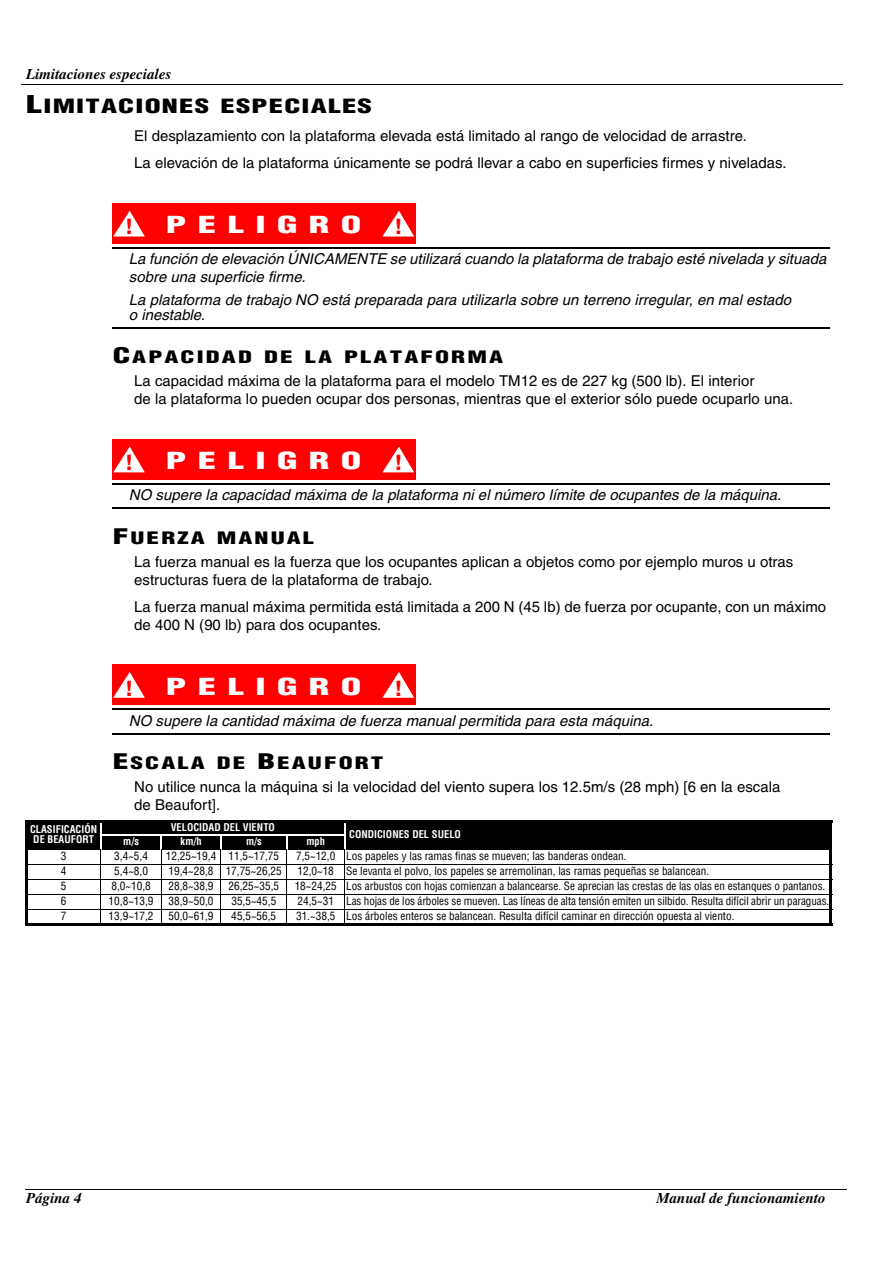
<style>
.page{position:relative;width:893px;height:1263px;background:#fff}
.page>*{position:absolute;margin:0;border:0;box-sizing:border-box;transform-origin:0 0}
.t1{font:900 condensed 22.95px "Helvetica";letter-spacing:.31em;color:#fff;scale:1.6 1}
.t2{font:900 condensed 20.4px "Helvetica";color:#f00}
.t3{font:900 condensed 19.2px "Helvetica";letter-spacing:.04em;color:#000;scale:1.5 1}
.t4{font:900 condensed 16.8px "Helvetica";letter-spacing:.085em;color:#000;scale:1.5 1}
.t5{font:15px/18px "Helvetica";letter-spacing:.005em;color:#000}
.t6{font:italic 15px/18px "Helvetica";color:#000}
.t7{font:italic 700 15px "Times";color:#000}
.t8{font:condensed 11.25px "Helvetica";letter-spacing:-.005em;color:#000}
.t9{font:700 condensed 10.5px/10.5px "Helvetica";color:#fff}
.s1{font-size:24px}
.s2{font-size:21px}
</style>
<div class="page">
<hr style="left:22px;top:84px;width:821px;height:1px;background:#000">
<hr style="left:25px;top:1189px;width:821px;height:1px;background:#000">
<div style="left:113px;top:203px;width:302px;height:41px;background:#f00"></div>
<hr style="left:415px;top:203px;width:1px;height:41px;background:#f00">
<svg style="left:113px;top:211px;width:32px;height:26px"></svg>
<svg style="left:382px;top:211px;width:32px;height:26px"></svg>
<hr style="left:113px;top:247px;width:717px;height:2px;background:#000">
<hr style="left:113px;top:327px;width:717px;height:2px;background:#000">
<div style="left:113px;top:439px;width:302px;height:40px;background:#f00"></div>
<hr style="left:415px;top:439px;width:1px;height:41px;background:#f00">
<hr style="left:113px;top:479px;width:302px;height:1px;background:#f00">
<svg style="left:113px;top:447px;width:32px;height:25px"></svg>
<svg style="left:382px;top:447px;width:32px;height:25px"></svg>
<hr style="left:113px;top:483px;width:717px;height:1px;background:#000">
<hr style="left:113px;top:508px;width:717px;height:1px;background:#000">
<div style="left:113px;top:665px;width:302px;height:40px;background:#f00"></div>
<hr style="left:415px;top:665px;width:1px;height:40px;background:#f00">
<hr style="left:113px;top:705px;width:302px;height:1px;background:#f00">
<svg style="left:113px;top:672px;width:32px;height:26px"></svg>
<svg style="left:382px;top:672px;width:32px;height:26px"></svg>
<hr style="left:113px;top:708px;width:717px;height:2px;background:#000">
<hr style="left:113px;top:733px;width:717px;height:2px;background:#000">
<div style="left:26px;top:821px;width:75px;height:29px;background:#000"></div>
<div style="left:101px;top:821px;width:244px;height:14px;background:#000"></div>
<div style="left:345px;top:821px;width:486px;height:29px;background:#000"></div>
<div style="left:101px;top:835px;width:60px;height:15px;background:#000"></div>
<div style="left:161px;top:835px;width:60px;height:15px;background:#000"></div>
<div style="left:221px;top:835px;width:66px;height:15px;background:#000"></div>
<div style="left:287px;top:835px;width:58px;height:15px;background:#000"></div>
<hr style="left:25px;top:823px;width:3px;height:100px;background:#000">
<hr style="left:100px;top:820px;width:2px;height:30px;background:#fff">
<hr style="left:101px;top:850px;width:1px;height:76px;background:#000">
<svg style="left:161px;top:836px;width:1px;height:13px"></svg>
<hr style="left:161px;top:850px;width:1px;height:76px;background:#000">
<svg style="left:220px;top:836px;width:2px;height:14px"></svg>
<hr style="left:220px;top:850px;width:1px;height:76px;background:#000">
<svg style="left:286px;top:836px;width:2px;height:14px"></svg>
<hr style="left:286px;top:850px;width:1px;height:76px;background:#000">
<hr style="left:344px;top:820px;width:2px;height:30px;background:#fff">
<hr style="left:344px;top:850px;width:1px;height:76px;background:#000">
<hr style="left:829px;top:823px;width:3px;height:100px;background:#000">
<hr style="left:25px;top:820px;width:807px;height:3px;background:#000">
<hr style="left:100px;top:835px;width:245px;height:1px;background:#fff">
<hr style="left:25px;top:864px;width:807px;height:1px;background:#000">
<hr style="left:25px;top:879px;width:807px;height:1px;background:#000">
<hr style="left:25px;top:894px;width:807px;height:1px;background:#000">
<hr style="left:25px;top:909px;width:807px;height:1px;background:#000">
<hr style="left:25px;top:923px;width:807px;height:3px;background:#000">
<p class="t7" style="left:26px;top:68px;width:147px">Limitaciones especiales</p>
<p class="t3" style="left:26px;top:98px;width:232px"><span class="s1">L</span>IMITACIONES ESPECIALES</p>
<p class="t5" style="left:134px;top:124px;width:654px;line-height:27px">El desplazamiento con la plataforma elevada está limitado al rango de velocidad de arrastre.<br>La elevación de la plataforma únicamente se podrá llevar a cabo en superficies firmes y niveladas.</p>
<h2 class="t2" style="left:126px;top:219px;width:8px">!</h2>
<h1 class="t1" style="left:166px;top:216px;width:124px">PELIGRO</h1>
<h2 class="t2" style="left:395px;top:219px;width:8px">!</h2>
<p class="t6" style="left:129px;top:251px;width:699px">La función de elevación ÚNICAMENTE se utilizará cuando la plataforma de trabajo esté nivelada y situada sobre una superficie firme.</p>
<p class="t6" style="left:129px;top:293px;width:664px;line-height:15px">La plataforma de trabajo NO está preparada para utilizarla sobre un terreno irregular, en mal estado o inestable.</p>
<p class="t4" style="left:113px;top:351px;width:262px"><span class="s2">C</span>APACIDAD DE LA PLATAFORMA</p>
<p class="t5" style="left:134px;top:373px;width:660px">La capacidad máxima de la plataforma para el modelo TM12 es de 227 kg (500 lb). El interior<br>de la plataforma lo pueden ocupar dos personas, mientras que el exterior sólo puede ocuparlo una.</p>
<h2 class="t2" style="left:126px;top:455px;width:8px">!</h2>
<h1 class="t1" style="left:166px;top:452px;width:124px">PELIGRO</h1>
<h2 class="t2" style="left:395px;top:455px;width:8px">!</h2>
<p class="t6" style="left:129px;top:487px;width:654px">NO supere la capacidad máxima de la plataforma ni el número límite de ocupantes de la máquina.</p>
<p class="t4" style="left:113px;top:531px;width:136px"><span class="s2">F</span>UERZA MANUAL</p>
<p class="t5" style="left:134px;top:554px;width:660px">La fuerza manual es la fuerza que los ocupantes aplican a objetos como por ejemplo muros u otras estructuras fuera de la plataforma de trabajo.</p>
<p class="t5" style="left:134px;top:599px;width:693px">La fuerza manual máxima permitida está limitada a 200 N (45 lb) de fuerza por ocupante, con un máximo de 400 N (90 lb) para dos ocupantes.</p>
<h2 class="t2" style="left:126px;top:680px;width:8px">!</h2>
<h1 class="t1" style="left:166px;top:677px;width:124px">PELIGRO</h1>
<h2 class="t2" style="left:395px;top:680px;width:8px">!</h2>
<p class="t6" style="left:129px;top:713px;width:526px">NO supere la cantidad máxima de fuerza manual permitida para esta máquina.</p>
<p class="t4" style="left:113px;top:756px;width:182px"><span class="s2">E</span>SCALA DE <span class="s2">B</span>EAUFORT</p>
<p class="t5" style="left:134px;top:779px;width:647px">No utilice nunca la máquina si la velocidad del viento supera los 12.5m/s (28 mph) [6 en la escala de Beaufort].</p>
<p class="t9" style="left:30px;top:825px;width:68px">CLASIFICACIÓN<br>DE BEAUFORT</p>
<p class="t9" style="left:171px;top:823px;width:106px">VELOCIDAD DEL VIENTO</p>
<p class="t9" style="left:123px;top:837px;width:17px">m/s</p>
<p class="t9" style="left:181px;top:837px;width:22px">km/h</p>
<p class="t9" style="left:246px;top:837px;width:17px">m/s</p>
<p class="t9" style="left:306px;top:837px;width:20px">mph</p>
<p class="t9" style="left:349px;top:830px;width:113px">CONDICIONES DEL SUELO</p>
<p class="t8" style="left:61px;top:852px;width:7px">3</p>
<p class="t8" style="left:114px;top:852px;width:35px">3,4~5,4</p>
<p class="t8" style="left:166px;top:852px;width:115px">12,25~19,4 11,5~17,75</p>
<p class="t8" style="left:296px;top:852px;width:332px">7,5~12,0 Los papeles y las ramas finas se mueven; las banderas ondean.</p>
<p class="t8" style="left:61px;top:867px;width:7px">4</p>
<p class="t8" style="left:114px;top:867px;width:35px">5,4~8,0</p>
<p class="t8" style="left:169px;top:867px;width:115px">19,4~28,8 17,75~26,25</p>
<p class="t8" style="left:297px;top:867px;width:413px">12,0~18 Se levanta el polvo, los papeles se arremolinan, las ramas pequeñas se balancean.</p>
<p class="t8" style="left:61px;top:882px;width:7px">5</p>
<p class="t8" style="left:112px;top:882px;width:41px">8,0~10,8</p>
<p class="t8" style="left:169px;top:882px;width:46px">28,8~38,9</p>
<p class="t8" style="left:228px;top:882px;width:52px">26,25~35,5</p>
<p class="t8" style="left:295px;top:882px;width:532px">18~24,25 Los arbustos con hojas comienzan a balancearse. Se aprecian las crestas de las olas en estanques o pantanos.</p>
<p class="t8" style="left:61px;top:897px;width:7px">6</p>
<p class="t8" style="left:109px;top:897px;width:46px">10,8~13,9</p>
<p class="t8" style="left:169px;top:897px;width:46px">38,9~50,0</p>
<p class="t8" style="left:231px;top:897px;width:46px">35,5~45,5</p>
<p class="t8" style="left:297px;top:897px;width:533px">24,5~31 Las hojas de los árboles se mueven. Las líneas de alta tensión emiten un silbido. Resulta difícil abrir un paraguas.</p>
<p class="t8" style="left:61px;top:912px;width:7px">7</p>
<p class="t8" style="left:109px;top:912px;width:46px">13,9~17,2</p>
<p class="t8" style="left:169px;top:912px;width:46px">50,0~61,9</p>
<p class="t8" style="left:231px;top:912px;width:46px">45,5~56,5</p>
<p class="t8" style="left:296px;top:912px;width:440px">31.~38,5 Los árboles enteros se balancean. Resulta difícil caminar en dirección opuesta al viento.</p>
<p class="t7" style="left:26px;top:1193px;width:57px">Página 4</p>
<p class="t7" style="left:656px;top:1193px;width:171px">Manual de funcionamiento</p>
</div>
